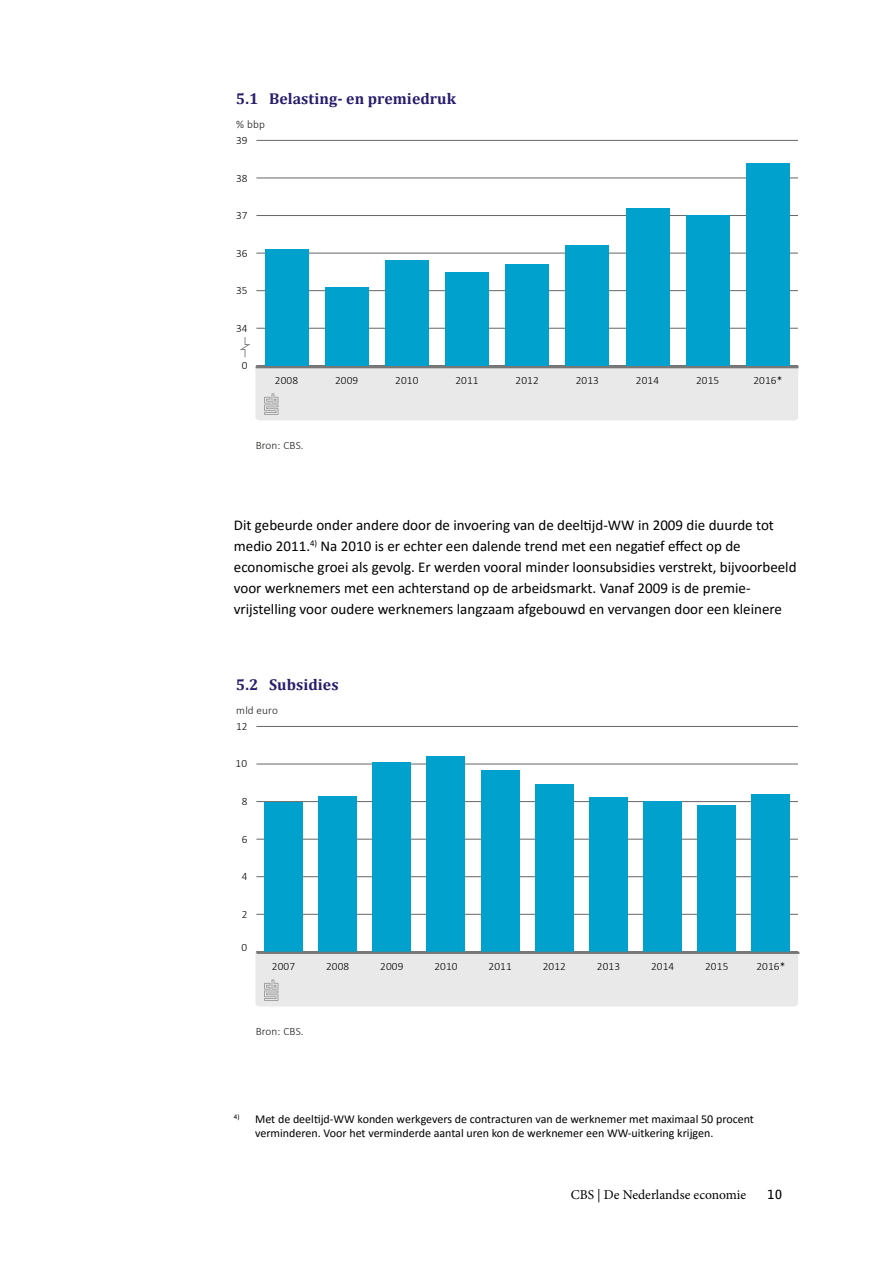
<style>
.page{position:relative;width:893px;height:1263px;background:#fff}
.page>*{position:absolute;margin:0;border:0;box-sizing:border-box;transform-origin:0 0}
.t1{font:700 15.75px "Cambria";letter-spacing:.005em;color:#271d6c}
.t2{font:15px/21px "Calibri";color:#000}
.t3{font:13.5px "Minion Pro";color:#000}
.t4{font:13.5px "Akko Pro";color:#000}
.t5{font:12px/14.4px "Calibri";color:#000}
.t6{font:300 11.25px "Calibri";letter-spacing:.01em;color:#000}
.t7{font:300 11.25px "Calibri";letter-spacing:.01em;color:#1d1d1b}
</style>
<div class="page">
<div style="left:255px;top:366px;width:543px;height:54px;background:#e9e9e9"></div>
<hr style="left:256px;top:365px;width:542px;height:1px;background:#666">
<hr style="left:256px;top:328px;width:542px;height:1px;background:#666">
<hr style="left:256px;top:290px;width:542px;height:1px;background:#666">
<hr style="left:256px;top:253px;width:542px;height:1px;background:#666">
<hr style="left:256px;top:215px;width:542px;height:1px;background:#666">
<hr style="left:256px;top:178px;width:542px;height:1px;background:#666">
<hr style="left:256px;top:140px;width:542px;height:1px;background:#666">
<div style="left:265px;top:249px;width:43px;height:117px;background:#00a1cd"></div>
<div style="left:325px;top:287px;width:43px;height:79px;background:#00a1cd"></div>
<div style="left:385px;top:261px;width:43px;height:105px;background:#00a1cd"></div>
<div style="left:445px;top:272px;width:44px;height:94px;background:#00a1cd"></div>
<div style="left:506px;top:264px;width:43px;height:102px;background:#00a1cd"></div>
<div style="left:566px;top:246px;width:43px;height:120px;background:#00a1cd"></div>
<div style="left:626px;top:208px;width:43px;height:158px;background:#00a1cd"></div>
<div style="left:686px;top:215px;width:43px;height:151px;background:#00a1cd"></div>
<div style="left:746px;top:163px;width:43px;height:203px;background:#00a1cd"></div>
<hr style="left:256px;top:366px;width:543px;height:2px;background:#777776">
<svg style="left:240px;top:337px;width:10px;height:21px"></svg>
<div style="left:255px;top:952px;width:543px;height:54px;background:#e9e9e9"></div>
<hr style="left:256px;top:951px;width:542px;height:1px;background:#666">
<hr style="left:256px;top:914px;width:542px;height:1px;background:#666">
<hr style="left:256px;top:876px;width:542px;height:1px;background:#666">
<hr style="left:256px;top:839px;width:542px;height:1px;background:#666">
<hr style="left:256px;top:801px;width:542px;height:1px;background:#666">
<hr style="left:256px;top:764px;width:542px;height:1px;background:#666">
<hr style="left:256px;top:726px;width:542px;height:1px;background:#666">
<div style="left:264px;top:802px;width:39px;height:150px;background:#00a1cd"></div>
<div style="left:318px;top:796px;width:39px;height:156px;background:#00a1cd"></div>
<div style="left:372px;top:762px;width:39px;height:190px;background:#00a1cd"></div>
<div style="left:426px;top:756px;width:39px;height:196px;background:#00a1cd"></div>
<div style="left:481px;top:770px;width:39px;height:182px;background:#00a1cd"></div>
<div style="left:535px;top:784px;width:39px;height:168px;background:#00a1cd"></div>
<div style="left:589px;top:798px;width:39px;height:154px;background:#00a1cd"></div>
<div style="left:643px;top:801px;width:39px;height:151px;background:#00a1cd"></div>
<div style="left:697px;top:805px;width:39px;height:147px;background:#00a1cd"></div>
<div style="left:751px;top:794px;width:39px;height:158px;background:#00a1cd"></div>
<hr style="left:257px;top:952px;width:542px;height:2px;background:#777776">
<p class="t1" style="left:236px;top:89px;width:222px">5.1 Belasting- en premiedruk</p>
<p class="t7" style="left:236px;top:117px;width:30px">% bbp</p>
<p class="t6" style="left:236px;top:133px;width:13px">39</p>
<p class="t6" style="left:236px;top:171px;width:13px">38</p>
<p class="t6" style="left:236px;top:208px;width:13px">37</p>
<p class="t6" style="left:236px;top:246px;width:13px">36</p>
<p class="t6" style="left:236px;top:284px;width:13px">35</p>
<p class="t6" style="left:236px;top:321px;width:13px">34</p>
<p class="t6" style="left:242px;top:359px;width:7px">0</p>
<p class="t6" style="left:275px;top:374px;width:25px">2008</p>
<p class="t6" style="left:335px;top:374px;width:25px">2009</p>
<p class="t6" style="left:395px;top:374px;width:25px">2010</p>
<p class="t6" style="left:455px;top:374px;width:25px">2011</p>
<p class="t6" style="left:516px;top:374px;width:25px">2012</p>
<p class="t6" style="left:576px;top:374px;width:25px">2013</p>
<p class="t6" style="left:636px;top:374px;width:25px">2014</p>
<p class="t6" style="left:696px;top:374px;width:25px">2015</p>
<p class="t6" style="left:753px;top:374px;width:30px">2016*</p>
<p class="t7" style="left:256px;top:438px;width:49px">Bron: CBS.</p>
<p class="t2" style="left:234px;top:514px;width:564px">Dit gebeurde onder andere door de invoering van de deeltijd-WW in 2009 die duurde tot medio 2011.<sup>4)</sup> Na 2010 is er echter een dalende trend met een negatief effect op de economische groei als gevolg. Er werden vooral minder loonsubsidies verstrekt, bijvoorbeeld voor werknemers met een achterstand op de arbeidsmarkt. Vanaf 2009 is de premie&shy;vrijstelling voor oudere werknemers langzaam afgebouwd en vervangen door een kleinere</p>
<p class="t1" style="left:236px;top:675px;width:104px">5.2 Subsidies</p>
<p class="t7" style="left:236px;top:703px;width:43px">mld euro</p>
<p class="t6" style="left:236px;top:719px;width:13px">12</p>
<p class="t6" style="left:236px;top:756px;width:13px">10</p>
<p class="t6" style="left:242px;top:794px;width:7px">8</p>
<p class="t6" style="left:242px;top:832px;width:7px">6</p>
<p class="t6" style="left:242px;top:870px;width:7px">4</p>
<p class="t6" style="left:242px;top:907px;width:7px">2</p>
<p class="t6" style="left:241px;top:940px;width:7px">0</p>
<p class="t6" style="left:272px;top:960px;width:25px">2007</p>
<p class="t6" style="left:326px;top:960px;width:25px">2008</p>
<p class="t6" style="left:380px;top:960px;width:25px">2009</p>
<p class="t6" style="left:434px;top:960px;width:25px">2010</p>
<p class="t6" style="left:488px;top:960px;width:25px">2011</p>
<p class="t6" style="left:543px;top:960px;width:25px">2012</p>
<p class="t6" style="left:597px;top:960px;width:25px">2013</p>
<p class="t6" style="left:651px;top:960px;width:25px">2014</p>
<p class="t6" style="left:705px;top:960px;width:25px">2015</p>
<p class="t6" style="left:756px;top:960px;width:30px">2016*</p>
<p class="t7" style="left:256px;top:1024px;width:49px">Bron: CBS.</p>
<p class="t5" style="left:255px;top:1111px;width:500px;text-indent:-21px"><sup>4)</sup> Met de deeltijd-WW konden werkgevers de contracturen van de werknemer met maximaal 50 procent verminderen. Voor het verminderde aantal uren kon de werknemer een WW-uitkering krijgen.</p>
<p class="t3" style="left:571px;top:1186px;width:177px">CBS | De Nederlandse economie</p>
<p class="t4" style="left:767px;top:1186px;width:17px">10</p>
</div>
